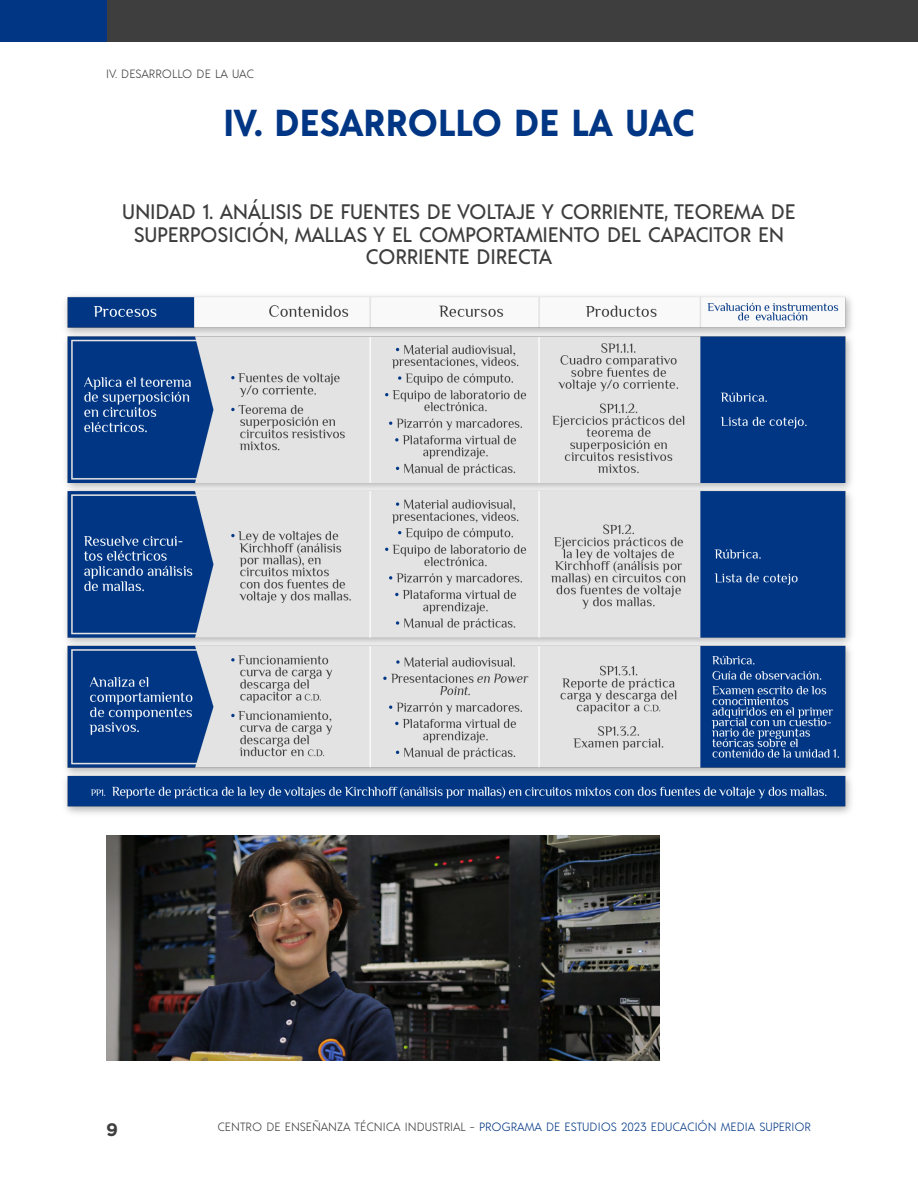
<style>
.page{position:relative;width:918px;height:1188px;background:#fff}
.page>*{position:absolute;margin:0;border:0;box-sizing:border-box;transform-origin:0 0}
.t1{font:700 37.5px "Acre";letter-spacing:-.005em;color:#003684}
.t2{font:500 21px/22.5px "Acre";letter-spacing:-.01em;color:#3d3d3d;text-align:center}
.t3{font:700 18px "Gotham";color:#3e3e3e}
.t4{font:300 12px "Acre";color:#003684}
.t5{font:300 12px "Acre";color:#3e3e3e}
.s1{color:#3e3e3e}
</style>
<div class="page">
<div style="left:107px;top:0;width:811px;height:42px;background:#3e3e3e"></div>
<div style="left:0;top:0;width:107px;height:42px;background:#003684"></div>
<img style="left:65px;top:296px;width:787px;height:518px">
<img style="left:106px;top:835px;width:554px;height:225px">
<p class="t5" style="left:106px;top:65px;width:149px">IV. DESARROLLO DE LA UAC</p>
<h1 class="t1" style="left:223px;top:96px;width:473px">IV. DESARROLLO DE LA UAC</h1>
<p class="t2" style="left:122px;top:199px;width:675px">UNIDAD 1. ANÁLISIS DE FUENTES DE VOLTAJE Y CORRIENTE, TEOREMA DE<br>SUPERPOSICIÓN, MALLAS Y EL COMPORTAMIENTO DEL CAPACITOR EN<br>CORRIENTE DIRECTA</p>
<p class="t3" style="left:106px;top:1117px;width:13px">9</p>
<p class="t4" style="left:217px;top:1119px;width:595px"><span class="s1">CENTRO DE ENSEÑANZA TÉCNICA INDUSTRIAL -</span> PROGRAMA DE ESTUDIOS 2023 EDUCACIÓN MEDIA SUPERIOR</p>
</div>
